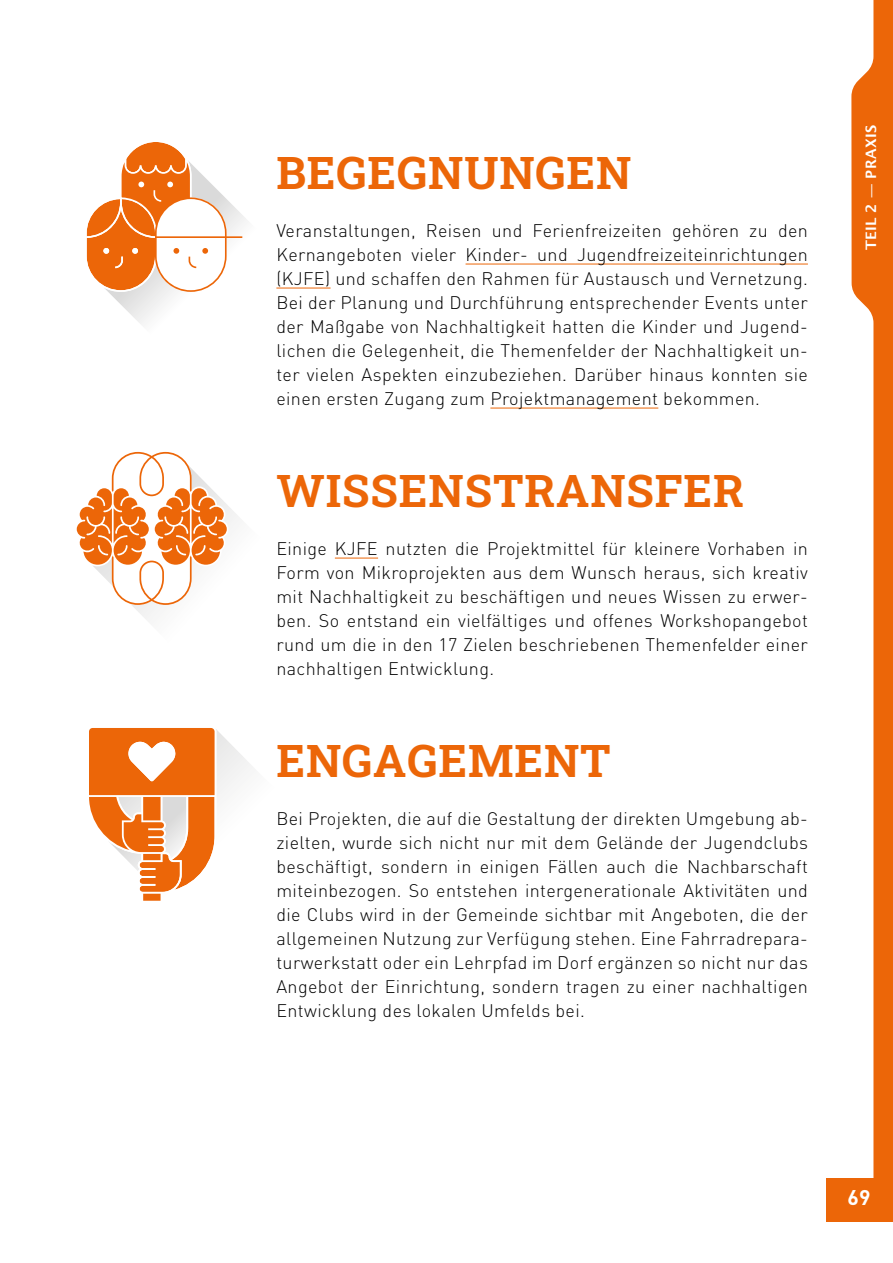
<style>
.page{position:relative;width:893px;height:1263px;background:#fff}
.page>*{position:absolute;margin:0;border:0;box-sizing:border-box;transform-origin:0 0}
.t1{font:45px "Roboto Slab";letter-spacing:.02em;color:#ec6608}
.t2{font:700 21px "DIN Pro";color:#fff}
.P_Fließtext{font:300 18px/24px "DIN Pro";letter-spacing:.02em;color:#000;text-align:justify}
.t3{font:600 14.4px "Lucida Sans";letter-spacing:.02em;color:#fff}
</style>
<div class="page">
<div style="left:826px;top:1178px;width:67px;height:43px;background:#ec6608"></div>
<svg style="left:851px;top:0;width:42px;height:1178px;fill:#ec6608"></svg>
<svg style="left:89px;top:728px;width:161px;height:173px"></svg>
<hr style="left:466px;top:264px;width:342px;height:1px;background:#ec6608">
<hr style="left:276px;top:288px;width:55px;height:1px;background:#ec6608">
<hr style="left:490px;top:408px;width:168px;height:1px;background:#ec6608">
<hr style="left:335px;top:558px;width:43px;height:1px;background:#ec6608">
<svg style="left:86px;top:142px;width:160px;height:182px"></svg>
<svg style="left:77px;top:452px;width:161px;height:168px"></svg>
<h1 class="t1" style="left:276px;top:142px;width:357px">BEGEGNUNGEN</h1>
<p class="P_Fließtext" style="left:276px;top:218px;width:533px">Veranstaltungen, Reisen und Ferienfreizeiten gehören zu den Kernangeboten vieler Kinder- und Jugendfreizeiteinrichtungen (KJFE) und schaffen den Rahmen für Austausch und Vernetzung.<br>Bei der Planung und Durchführung entsprechender Events unter der Maßgabe von Nachhaltigkeit hatten die Kinder und Jugend&shy;lichen die Gelegenheit, die Themenfelder der Nachhaltigkeit un&shy;ter vielen Aspekten einzubeziehen. Darüber hinaus konnten sie einen ersten Zugang zum Projektmanagement bekommen.</p>
<h1 class="t1" style="left:276px;top:460px;width:469px">WISSENSTRANSFER</h1>
<p class="P_Fließtext" style="left:276px;top:536px;width:533px">Einige KJFE nutzten die Projektmittel für kleinere Vorhaben in Form von Mikroprojekten aus dem Wunsch heraus, sich kreativ mit Nachhaltigkeit zu beschäftigen und neues Wissen zu erwer&shy;ben. So entstand ein vielfältiges und offenes Workshopangebot rund um die in den 17 Zielen beschriebenen Themenfelder einer nachhaltigen Entwicklung.</p>
<h1 class="t1" style="left:276px;top:730px;width:336px">ENGAGEMENT</h1>
<p class="P_Fließtext" style="left:276px;top:806px;width:533px">Bei Projekten, die auf die Gestaltung der direkten Umgebung ab&shy;zielten, wurde sich nicht nur mit dem Gelände der Jugendclubs beschäftigt, sondern in einigen Fällen auch die Nachbarschaft miteinbezogen. So entstehen intergenerationale Aktivitäten und die Clubs wird in der Gemeinde sichtbar mit Angeboten, die der allgemeinen Nutzung zur Verfügung stehen. Eine Fahrradrepara&shy;turwerkstatt oder ein Lehrpfad im Dorf ergänzen so nicht nur das Angebot der Einrichtung, sondern tragen zu einer nachhaltigen Entwicklung des lokalen Umfelds bei.</p>
<p class="t3" style="left:863px;top:250px;width:127px;rotate:-90deg">TEIL 2 — PRAXIS</p>
<p class="t2" style="left:848px;top:1183px;width:24px">69</p>
</div>
